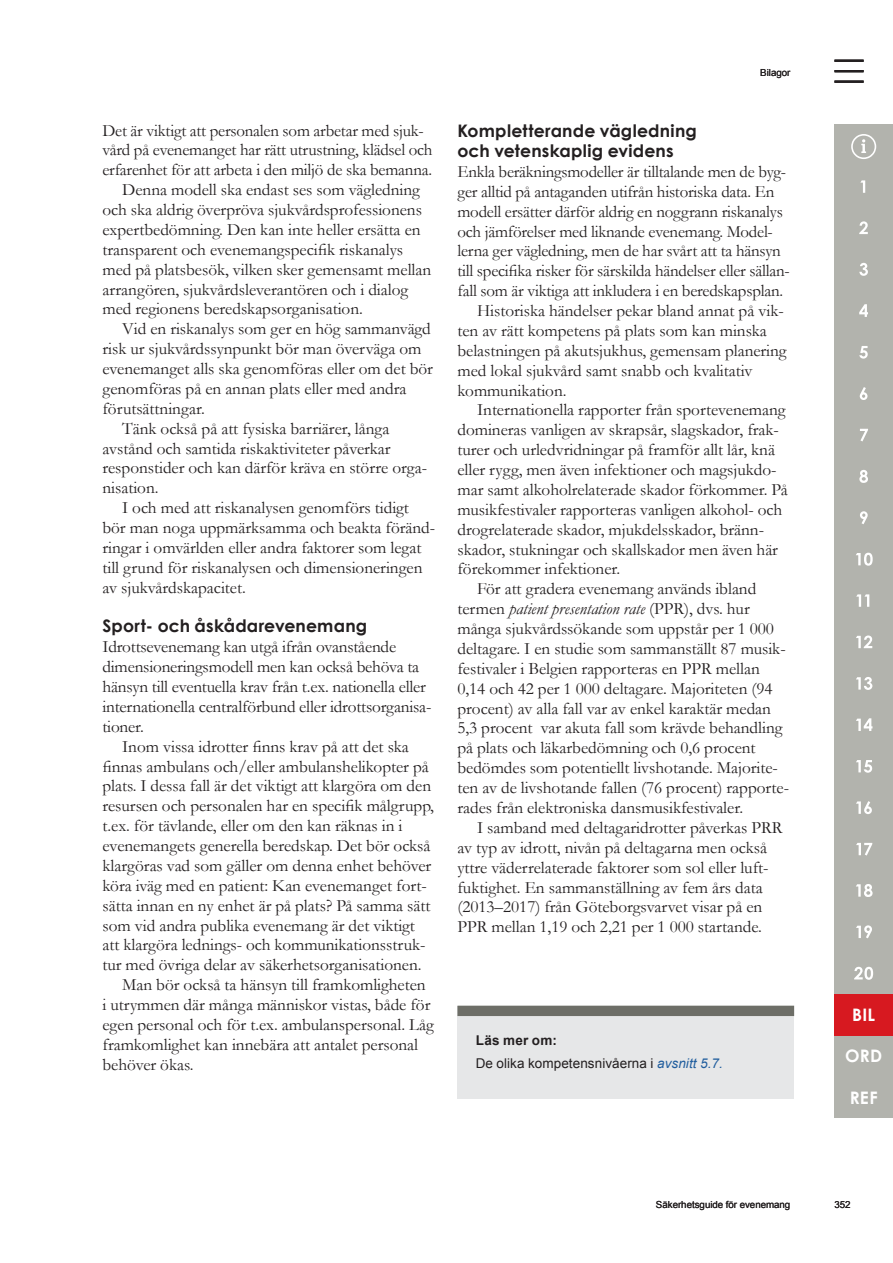
<style>
.page{position:relative;width:893px;height:1263px;background:#fff}
.page>*{position:absolute;margin:0;border:0;box-sizing:border-box;transform-origin:0 0}
.NY_Brödtext_P_-_Indr{font:17.25px/19.8px "Garamond";color:#231f20}
.NY_Brödtext_P{font:17.25px/19.8px "Garamond";letter-spacing:-.01em;color:#231f20}
.Underrubrik_H3{font:700 17.25px/19.8px "Century Gothic";letter-spacing:.01em;color:#231f20}
.t1{font:700 17.25px "Century Gothic Pro";letter-spacing:.015em;color:#fff}
.NY_Läs_mer_-_P{font:13.5px "Arial";letter-spacing:.005em;color:#231f20}
.NY_Läs_mer_-_H{font:700 13.5px "Arial";letter-spacing:.02em;color:#231f20}
.t2{font:9.75px "Arial";letter-spacing:-.005em;color:#231f20}
.s1{font-style:italic}
.s2{font-style:italic;color:#215e9e}
</style>
<div class="page">
<div style="left:457px;top:1006px;width:337px;height:80px;background:#e6e7e8"></div>
<div style="left:457px;top:1006px;width:337px;height:10px;background:#6d6e67"></div>
<div style="left:457px;top:1028px;width:337px;height:71px;background:#e6e7e8"></div>
<svg style="left:834px;top:60px;width:30px;height:23px"></svg>
<div style="left:834px;top:1077px;width:59px;height:41px;background:#b2b3ad"></div>
<div style="left:834px;top:1035px;width:59px;height:42px;background:#b2b3ad"></div>
<div style="left:834px;top:994px;width:59px;height:41px;background:#d71920"></div>
<div style="left:834px;top:952px;width:59px;height:42px;background:#b2b3ad"></div>
<div style="left:834px;top:911px;width:59px;height:41px;background:#b2b3ad"></div>
<div style="left:834px;top:869px;width:59px;height:42px;background:#b2b3ad"></div>
<div style="left:834px;top:828px;width:59px;height:41px;background:#b2b3ad"></div>
<div style="left:834px;top:787px;width:59px;height:41px;background:#b2b3ad"></div>
<div style="left:834px;top:745px;width:59px;height:42px;background:#b2b3ad"></div>
<div style="left:834px;top:704px;width:59px;height:41px;background:#b2b3ad"></div>
<div style="left:834px;top:662px;width:59px;height:42px;background:#b2b3ad"></div>
<div style="left:834px;top:621px;width:59px;height:41px;background:#b2b3ad"></div>
<div style="left:834px;top:580px;width:59px;height:41px;background:#b2b3ad"></div>
<div style="left:834px;top:538px;width:59px;height:42px;background:#b2b3ad"></div>
<div style="left:834px;top:497px;width:59px;height:41px;background:#b2b3ad"></div>
<div style="left:834px;top:455px;width:59px;height:42px;background:#b2b3ad"></div>
<div style="left:834px;top:414px;width:59px;height:41px;background:#b2b3ad"></div>
<div style="left:834px;top:373px;width:59px;height:41px;background:#b2b3ad"></div>
<div style="left:834px;top:331px;width:59px;height:42px;background:#b2b3ad"></div>
<div style="left:834px;top:290px;width:59px;height:41px;background:#b2b3ad"></div>
<div style="left:834px;top:248px;width:59px;height:42px;background:#b2b3ad"></div>
<div style="left:834px;top:207px;width:59px;height:41px;background:#b2b3ad"></div>
<div style="left:834px;top:166px;width:59px;height:41px;background:#b2b3ad"></div>
<div style="left:834px;top:124px;width:59px;height:42px;background:#b2b3ad"></div>
<svg style="left:854px;top:967px;width:19px;height:13px"></svg>
<svg style="left:856px;top:925px;width:16px;height:13px"></svg>
<svg style="left:856px;top:884px;width:17px;height:13px"></svg>
<svg style="left:856px;top:843px;width:16px;height:12px"></svg>
<svg style="left:856px;top:801px;width:16px;height:13px"></svg>
<svg style="left:856px;top:760px;width:16px;height:13px"></svg>
<svg style="left:856px;top:718px;width:16px;height:13px"></svg>
<svg style="left:856px;top:677px;width:16px;height:13px"></svg>
<svg style="left:856px;top:635px;width:16px;height:13px"></svg>
<svg style="left:856px;top:594px;width:13px;height:13px"></svg>
<svg style="left:856px;top:553px;width:17px;height:13px"></svg>
<svg style="left:860px;top:511px;width:8px;height:13px"></svg>
<svg style="left:859px;top:470px;width:9px;height:13px"></svg>
<svg style="left:860px;top:429px;width:8px;height:12px"></svg>
<svg style="left:860px;top:387px;width:7px;height:13px"></svg>
<svg style="left:859px;top:346px;width:9px;height:13px"></svg>
<svg style="left:859px;top:304px;width:9px;height:13px"></svg>
<svg style="left:859px;top:263px;width:9px;height:13px"></svg>
<svg style="left:859px;top:221px;width:9px;height:13px"></svg>
<svg style="left:860px;top:180px;width:5px;height:13px"></svg>
<svg style="left:851px;top:134px;width:25px;height:25px"></svg>
<p class="NY_Brödtext_P" style="left:102px;top:120px;width:332px">Det är viktigt att personalen som arbetar med sjuk&shy;vård på evenemanget har rätt utrustning, klädsel och erfarenhet för att arbeta i den miljö de ska bemanna.</p>
<p class="NY_Brödtext_P_-_Indr" style="left:102px;top:180px;width:330px;text-indent:20px">Denna modell ska endast ses som vägledning och ska aldrig överpröva sjukvårdsprofessionens expertbedömning. Den kan inte heller ersätta en transparent och evenemangspecifik riskanalys med på platsbesök, vilken sker gemensamt mellan arrangören, sjukvårdsleverantören och i dialog med regionens beredskapsorganisation.</p>
<p class="NY_Brödtext_P_-_Indr" style="left:102px;top:319px;width:332px;text-indent:20px">Vid en riskanalys som ger en hög sammanvägd risk ur sjukvårdssynpunkt bör man överväga om evenemanget alls ska genomföras eller om det bör genomföras på en annan plats eller med andra förutsättningar.</p>
<p class="NY_Brödtext_P_-_Indr" style="left:102px;top:418px;width:326px;text-indent:20px">Tänk också på att fysiska barriärer, långa avstånd och samtida riskaktiviteter påverkar responstider och kan därför kräva en större orga&shy;nisation.</p>
<p class="NY_Brödtext_P_-_Indr" style="left:102px;top:498px;width:334px;text-indent:20px">I och med att riskanalysen genomförs tidigt bör man noga uppmärksamma och beakta föränd&shy;ringar i omvärlden eller andra faktorer som legat till grund för riskanalysen och dimensioneringen av sjukvårdskapacitet.</p>
<h3 class="Underrubrik_H3" style="left:102px;top:616px;width:266px">Sport- och åskådarevenemang</h3>
<p class="NY_Brödtext_P" style="left:102px;top:637px;width:330px">Idrottsevenemang kan utgå ifrån ovanstående dimensioneringsmodell men kan också behöva ta hänsyn till eventuella krav från t.ex. nationella eller internationella centralförbund eller idrottsorganisa&shy;tioner.</p>
<p class="NY_Brödtext_P_-_Indr" style="left:102px;top:736px;width:333px;text-indent:20px">Inom vissa idrotter finns krav på att det ska finnas ambulans och/eller ambulanshelikopter på plats. I dessa fall är det viktigt att klargöra om den resursen och personalen har en specifik målgrupp, t.ex. för tävlande, eller om den kan räknas in i evenemangets generella beredskap. Det bör också klargöras vad som gäller om denna enhet behöver köra iväg med en patient: Kan evenemanget fort&shy;sätta innan en ny enhet är på plats? På samma sätt som vid andra publika evenemang är det viktigt att klargöra lednings- och kommunikationsstruk&shy;tur med övriga delar av säkerhetsorganisationen.</p>
<p class="NY_Brödtext_P_-_Indr" style="left:102px;top:975px;width:333px;text-indent:20px">Man bör också ta hänsyn till framkomligheten i utrymmen där många människor vistas, både för egen personal och för t.ex. ambulanspersonal. Låg framkomlighet kan innebära att antalet personal behöver ökas.</p>
<p class="t2" style="left:760px;top:66px;width:32px">Bilagor</p>
<h3 class="Underrubrik_H3" style="left:457px;top:121px;width:241px">Kompletterande vägledning och vetenskaplig evidens</h3>
<p class="NY_Brödtext_P" style="left:457px;top:161px;width:334px">Enkla beräkningsmodeller är tilltalande men de byg&shy;ger alltid på antaganden utifrån historiska data. En modell ersätter därför aldrig en noggrann riskanalys och jämförelser med liknande evenemang. Model&shy;lerna ger vägledning, men de har svårt att ta hänsyn till specifika risker för särskilda händelser eller sällan&shy;fall som är viktiga att inkludera i en beredskapsplan.</p>
<p class="NY_Brödtext_P_-_Indr" style="left:457px;top:301px;width:331px;text-indent:20px">Historiska händelser pekar bland annat på vik&shy;ten av rätt kompetens på plats som kan minska belastningen på akutsjukhus, gemensam planering med lokal sjukvård samt snabb och kvalitativ kommunikation.</p>
<p class="NY_Brödtext_P_-_Indr" style="left:457px;top:400px;width:332px;text-indent:20px">Internationella rapporter från sportevenemang domineras vanligen av skrapsår, slagskador, frak&shy;turer och urledvridningar på framför allt lår, knä eller rygg, men även infektioner och magsjukdo&shy;mar samt alkoholrelaterade skador förkommer. På musikfestivaler rapporteras vanligen alkohol- och drogrelaterade skador, mjukdelsskador, bränn&shy;skador, stukningar och skallskador men även här förekommer infektioner.</p>
<p class="NY_Brödtext_P_-_Indr" style="left:457px;top:579px;width:333px;text-indent:20px">För att gradera evenemang används ibland termen <span class="s1">patient presentation rate</span> (PPR), dvs. hur många sjukvårdssökande som uppstår per 1 000 deltagare. I en studie som sammanställt 87 musik&shy;festivaler i Belgien rapporteras en PPR mellan 0,14 och 42 per 1 000 deltagare. Majoriteten (94 procent) av alla fall var av enkel karaktär medan 5,3 procent var akuta fall som krävde behandling på plats och läkarbedömning och 0,6 procent bedömdes som potentiellt livshotande. Majorite&shy;ten av de livshotande fallen (76 procent) rapporte&shy;rades från elektroniska dansmusikfestivaler.</p>
<p class="NY_Brödtext_P_-_Indr" style="left:457px;top:817px;width:327px;text-indent:20px">I samband med deltagaridrotter påverkas PRR av typ av idrott, nivån på deltagarna men också yttre väderrelaterade faktorer som sol eller luft&shy;fuktighet. En sammanställning av fem års data (2013–2017) från Göteborgsvarvet visar på en PPR mellan 1,19 och 2,21 per 1 000 startande.</p>
<p class="NY_Läs_mer_-_H" style="left:476px;top:1031px;width:83px">Läs mer om:</p>
<p class="NY_Läs_mer_-_P" style="left:476px;top:1054px;width:249px">De olika kompetensnivåerna i <span class="s2">avsnitt 5.7.</span></p>
<p class="t1" style="left:852px;top:1004px;width:25px">BIL</p>
<p class="t1" style="left:845px;top:1045px;width:38px">ORD</p>
<p class="t1" style="left:850px;top:1087px;width:29px">REF</p>
<p class="t2" style="left:656px;top:1198px;width:136px">Säkerhetsguide för evenemang</p>
<p class="t2" style="left:834px;top:1198px;width:18px">352</p>
</div>
